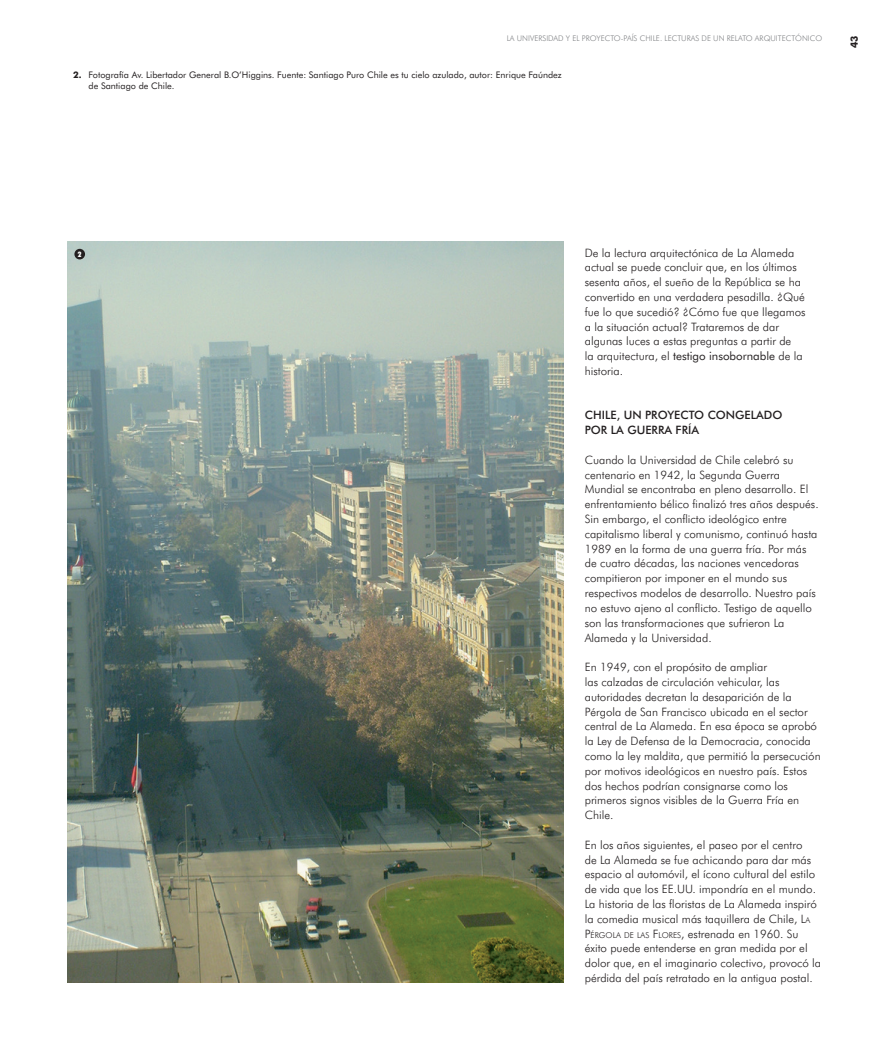
<style>
.page{position:relative;width:886px;height:1046px;background:#fff}
.page>*{position:absolute;margin:0;border:0;box-sizing:border-box;transform-origin:0 0}
.t1{font:300 11.5px/14.8px "Futura BT";color:#231f20}
.t2{font:500 11.5px/14.8px "Futura BT";color:#231f20}
.t3{font:700 10px "Futura BT";color:#231f20}
.t4{font:9px/10.9px "Futura BT";color:#231f20}
.t5{font:300 7.75px "Futura BT";color:#808285}
.t6{font:900 condensed 7.5px "Futura BT";color:#fff}
.s1{font-weight:700}
.s2{font-weight:400}
.s3{font-style:inherit}
.s4{font-size:8.12px}
</style>
<div class="page">
<img style="left:67px;top:242px;width:496px;height:739px">
<div style="left:74px;top:249px;width:11px;height:10px;background:#231f20;border-radius:50%"></div>
<p class="t5" style="left:507px;top:34px;width:317px">LA UNIVERSIDAD Y EL PROYECTO-PAÍS CHILE. LECTURAS DE UN RELATO ARQUITECTÓNICO</p>
<p class="t4" style="left:89px;top:69px;width:475px;text-indent:-16px"><span class="s1">2.</span> Fotografía Av. Libertador General B.O’Higgins. Fuente: Santiago Puro Chile es tu cielo azulado, autor: Enrique Faúndez de Santiago de Chile.</p>
<p class="t3" style="left:848px;top:48px;width:14px;rotate:-90deg">43</p>
<p class="t6" style="left:78px;top:250px;width:5px">2</p>
<p class="t1" style="left:585px;top:245px;width:222px">De la lectura arquitectónica de La Alameda actual se puede concluir que, en los últimos sesenta años, el sueño de la República se ha convertido en una verdadera pesadilla. ¿Qué fue lo que sucedió? ¿Cómo fue que llegamos a la situación actual? Trataremos de dar algunas luces a estas preguntas a partir de<br>la arquitectura, el <span class="s2">testigo insobornable</span> de la historia.</p>
<p class="t2" style="left:585px;top:408px;width:199px">CHILE, UN PROYECTO CONGELADO<br>POR LA GUERRA FRÍA</p>
<p class="t1" style="left:585px;top:452px;width:235px">Cuando la Universidad de Chile celebró su centenario en 1942, la Segunda Guerra Mundial se encontraba en pleno desarrollo. El enfrentamiento bélico finalizó tres años después.<br>Sin embargo, el conflicto ideológico entre capitalismo liberal y comunismo, continuó hasta 1989 en la forma de una guerra fría. Por más de cuatro décadas, las naciones vencedoras compitieron por imponer en el mundo sus respectivos modelos de desarrollo. Nuestro país no estuvo ajeno al conflicto. Testigo de aquello son las transformaciones que sufrieron La Alameda y la Universidad.</p>
<p class="t1" style="left:585px;top:659px;width:237px">En 1949, con el propósito de ampliar<br>las calzadas de circulación vehicular, las autoridades decretan la desaparición de la Pérgola de San Francisco ubicada en el sector central de La Alameda. En esa época se aprobó la Ley de Defensa de la Democracia, conocida como la ley maldita, que permitió la persecución por motivos ideológicos en nuestro país. Estos dos hechos podrían consignarse como los primeros signos visibles de la Guerra Fría en Chile.</p>
<p class="t1" style="left:585px;top:837px;width:238px">En los años siguientes, el paseo por el centro<br>de La Alameda se fue achicando para dar más espacio al automóvil, el ícono cultural del estilo de vida que los EE.UU. impondría en el mundo.<br>La historia de las floristas de La Alameda inspiró la comedia musical más taquillera de Chile, <span class="s3">L</span><span class="s4">A </span><span class="s3">P</span><span class="s4">ÉRGOLA DE LAS</span> <span class="s3">F</span><span class="s4">LORES</span>, estrenada en 1960. Su éxito puede entenderse en gran medida por el dolor que, en el imaginario colectivo, provocó la pérdida del país retratado en la antigua postal.</p>
</div>
